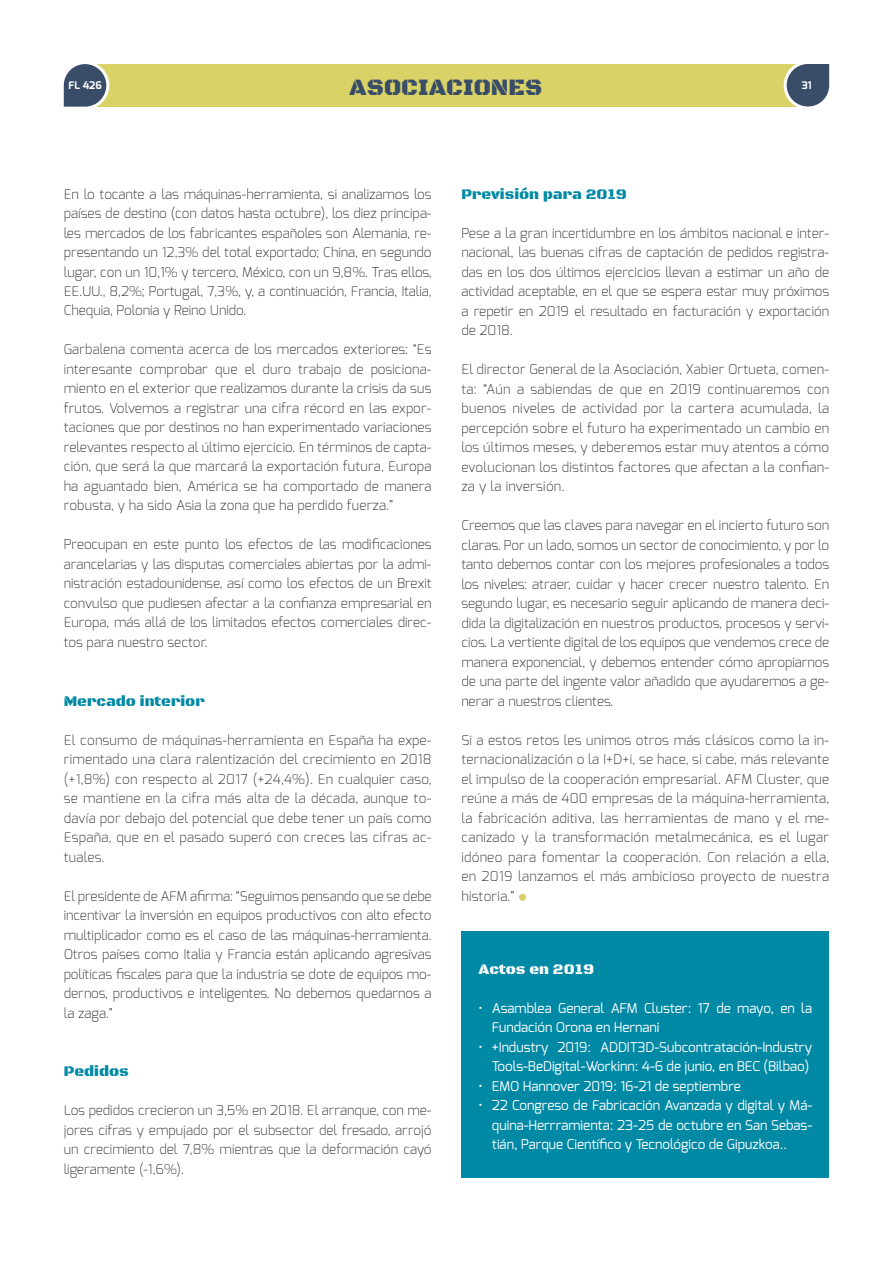
<style>
.page{position:relative;width:893px;height:1263px;background:#fff}
.page>*{position:absolute;margin:0;border:0;box-sizing:border-box;transform-origin:0 0}
.t1{font:24px "Black Ops One";color:#394c68}
.Titolet{font:15px "Black Ops One";color:#0089a5}
.Titolet-2{font:15px "Black Ops One";color:#fff}
.Text_base{font:200 13.5px/19.5px "Exo";color:#231f20;text-align:justify}
.Text_base-2{font:13.5px/19.5px "Exo";color:#fff}
.t2{font:700 10.5px "Exo";color:#fff}
</style>
<div class="page">
<div style="left:85px;top:64px;width:723px;height:43px;background:#d8d267"></div>
<div style="left:784px;top:61px;width:48px;height:49px;border:6px solid #fff;border-radius:50%"></div>
<div style="left:61px;top:61px;width:48px;height:49px;border:6px solid #fff;border-radius:50%"></div>
<svg style="left:64px;top:64px;width:42px;height:43px;background:#57677a"></svg>
<svg style="left:787px;top:64px;width:42px;height:43px;background:#58677a"></svg>
<div style="left:519px;top:894px;width:7px;height:7px;background:#d8d267;border-radius:50%"></div>
<div style="left:461px;top:931px;width:368px;height:247px;background:#0089a5"></div>
<p class="t2" style="left:69px;top:79px;width:35px">FL 426</p>
<h1 class="t1" style="left:349px;top:73px;width:195px">ASOCIACIONES</h1>
<p class="t2" style="left:802px;top:78px;width:12px">31</p>
<p class="Text_base" style="left:64px;top:184px;width:369px">En lo tocante a las máquinas-herramienta, si analizamos los países de destino (con datos hasta octubre), los diez principa&shy;les mercados de los fabricantes españoles son Alemania, re&shy;presentando un 12,3% del total exportado; China, en segundo lugar, con un 10,1% y tercero, México, con un 9,8%. Tras ellos, EE.UU., 8,2%; Portugal, 7,3%, y, a continuación, Francia, Italia, Chequia, Polonia y Reino Unido.</p>
<p class="Text_base" style="left:64px;top:340px;width:369px">Garbalena comenta acerca de los mercados exteriores: “Es interesante comprobar que el duro trabajo de posiciona&shy;miento en el exterior que realizamos durante la crisis da sus frutos. Volvemos a registrar una cifra récord en las expor&shy;taciones que por destinos no han experimentado variaciones relevantes respecto al último ejercicio. En términos de capta&shy;ción, que será la que marcará la exportación futura, Europa ha aguantado bien, América se ha comportado de manera robusta, y ha sido Asia la zona que ha perdido fuerza.”</p>
<p class="Text_base" style="left:64px;top:535px;width:369px">Preocupan en este punto los efectos de las modificaciones arancelarias y las disputas comerciales abiertas por la admi&shy;nistración estadounidense, así como los efectos de un Brexit convulso que pudiesen afectar a la confianza empresarial en Europa, más allá de los limitados efectos comerciales direc&shy;tos para nuestro sector.</p>
<p class="Titolet" style="left:64px;top:692px;width:142px">Mercado interior</p>
<p class="Text_base" style="left:64px;top:730px;width:369px">El consumo de máquinas-herramienta en España ha expe&shy;rimentado una clara ralentización del crecimiento en 2018 (+1,8%) con respecto al 2017 (+24,4%). En cualquier caso, se mantiene en la cifra más alta de la década, aunque to&shy;davía por debajo del potencial que debe tener un país como España, que en el pasado superó con creces las cifras ac&shy;tuales.</p>
<p class="Text_base" style="left:64px;top:886px;width:369px">El presidente de AFM afirma: “Seguimos pensando que se debe incentivar la inversión en equipos productivos con alto efecto multiplicador como es el caso de las máquinas-herramienta.<br>Otros países como Italia y Francia están aplicando agresivas políticas fiscales para que la industria se dote de equipos mo&shy;dernos, productivos e inteligentes. No debemos quedarnos a la zaga.”</p>
<p class="Titolet" style="left:64px;top:1062px;width:66px">Pedidos</p>
<p class="Text_base" style="left:64px;top:1100px;width:369px">Los pedidos crecieron un 3,5% en 2018. El arranque, con me&shy;jores cifras y empujado por el subsector del fresado, arrojó un crecimiento del 7,8% mientras que la deformación cayó ligeramente (-1,6%).</p>
<p class="Titolet" style="left:461px;top:185px;width:167px">Previsión para 2019</p>
<p class="Text_base" style="left:461px;top:223px;width:369px">Pese a la gran incertidumbre en los ámbitos nacional e inter&shy;nacional, las buenas cifras de captación de pedidos registra&shy;das en los dos últimos ejercicios llevan a estimar un año de actividad aceptable, en el que se espera estar muy próximos a repetir en 2019 el resultado en facturación y exportación de 2018.</p>
<p class="Text_base" style="left:461px;top:359px;width:369px">El director General de la Asociación, Xabier Ortueta, comen&shy;ta: “Aún a sabiendas de que en 2019 continuaremos con buenos niveles de actividad por la cartera acumulada, la percepción sobre el futuro ha experimentado un cambio en los últimos meses, y deberemos estar muy atentos a cómo evolucionan los distintos factores que afectan a la confian&shy;za y la inversión.</p>
<p class="Text_base" style="left:461px;top:515px;width:369px">Creemos que las claves para navegar en el incierto futuro son claras. Por un lado, somos un sector de conocimiento, y por lo tanto debemos contar con los mejores profesionales a todos los niveles: atraer, cuidar y hacer crecer nuestro talento. En segundo lugar, es necesario seguir aplicando de manera deci&shy;dida la digitalización en nuestros productos, procesos y servi&shy;cios. La vertiente digital de los equipos que vendemos crece de manera exponencial, y debemos entender cómo apropiarnos de una parte del ingente valor añadido que ayudaremos a ge&shy;nerar a nuestros clientes.</p>
<p class="Text_base" style="left:461px;top:730px;width:369px">Si a estos retos les unimos otros más clásicos como la in&shy;ternacionalización o la I+D+i, se hace, si cabe, más relevante el impulso de la cooperación empresarial. AFM Cluster, que reúne a más de 400 empresas de la máquina-herramienta, la fabricación aditiva, las herramientas de mano y el me&shy;canizado y la transformación metalmecánica, es el lugar idóneo para fomentar la cooperación. Con relación a ella, en 2019 lanzamos el más ambicioso proyecto de nuestra historia.”</p>
<p class="Titolet-2" style="left:478px;top:960px;width:117px">Actos en 2019</p>
<p class="Text_base-2" style="left:492px;top:998px;width:322px;text-indent:-14px">• Asamblea General AFM Cluster: 17 de mayo, en la<br>Fundación Orona en Hernani</p>
<p class="Text_base-2" style="left:478px;top:1037px;width:335px;text-align:right">• +Industry 2019: ADDIT3D-Subcontratación-Industry<br>Tools-BeDigital-Workinn: 4-6 de junio, en BEC (Bilbao)</p>
<p class="Text_base-2" style="left:478px;top:1076px;width:264px">• EMO Hannover 2019: 16-21 de septiembre</p>
<p class="Text_base-2" style="left:492px;top:1096px;width:322px;text-align:justify;text-indent:-14px">• 22 Congreso de Fabricación Avanzada y digital y Má&shy;quina-Herrramienta: 23-25 de octubre en San Sebas&shy;tián, Parque Científico y Tecnológico de Gipuzkoa..</p>
</div>
